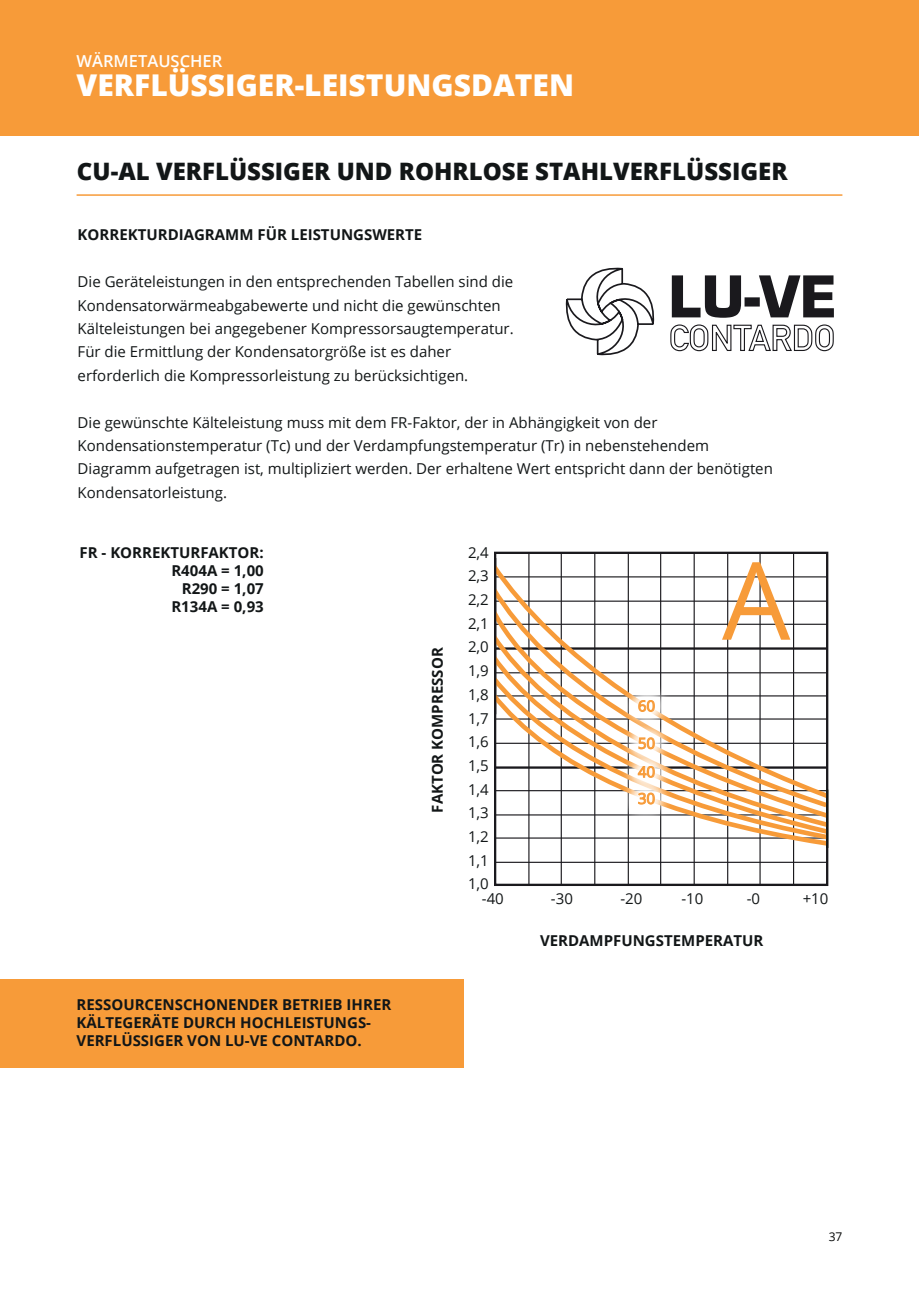
<style>
.page{position:relative;width:919px;height:1289px;background:#fff}
.page>*{position:absolute;margin:0;border:0;box-sizing:border-box;transform-origin:0 0}
.t1{font:108px "Open Sans";color:#f79b39}
.t2{font:800 30px "Open Sans";color:#fff}
.t3{font:800 24px "Open Sans";color:#121617}
.t4{font:600 16.5px "Open Sans";color:#fff}
.t5{font:15px/23.7px "Open Sans";color:#121617}
.t6{font:700 15px/18px "Open Sans";color:#121617;text-align:right}
.t7{font:15px/26.5px "Open Sans";color:#f79b39}
.t8{font:12px "Open Sans";color:#030505}
</style>
<div class="page">
<div style="left:0;top:0;width:918px;height:136px;background:#f79b39"></div>
<hr style="left:77px;top:194px;width:765px;height:2px;background:#f79b39">
<hr style="left:496px;top:861px;width:330px;height:1px;background:#1a191d">
<hr style="left:826px;top:553px;width:1px;height:332px;background:#1a191d">
<hr style="left:793px;top:553px;width:1px;height:332px;background:#1a191d">
<hr style="left:759px;top:553px;width:1px;height:332px;background:#1a191d">
<hr style="left:727px;top:553px;width:1px;height:332px;background:#1a191d">
<hr style="left:693px;top:553px;width:1px;height:332px;background:#1a191d">
<hr style="left:660px;top:553px;width:1px;height:332px;background:#1a191d">
<hr style="left:627px;top:553px;width:2px;height:332px;background:#1a191d">
<hr style="left:594px;top:553px;width:1px;height:332px;background:#1a191d">
<hr style="left:560px;top:553px;width:2px;height:332px;background:#1a191d">
<hr style="left:528px;top:553px;width:1px;height:332px;background:#1a191d">
<svg style="left:494px;top:558px;width:334px;height:290px"></svg>
<hr style="left:494px;top:558px;width:2px;height:156px;background:#1a191d">
<svg style="left:620px;top:719px;width:53px;height:29px"></svg>
<hr style="left:826px;top:789px;width:2px;height:59px;background:#121617">
<svg style="left:620px;top:682px;width:52px;height:47px"></svg>
<svg style="left:620px;top:748px;width:53px;height:47px"></svg>
<svg style="left:620px;top:774px;width:52px;height:48px"></svg>
<svg style="left:565px;top:267px;width:89px;height:89px"></svg>
<svg style="left:670px;top:275px;width:164px;height:77px"></svg>
<div style="left:0;top:979px;width:463px;height:88px;background:#f79b39"></div>
<p class="t4" style="left:77px;top:50px;width:147px">WÄRMETAUSCHER</p>
<h2 class="t2" style="left:77px;top:63px;width:499px">VERFLÜSSIGER-LEISTUNGSDATEN</h2>
<h3 class="t3" style="left:77px;top:153px;width:712px">CU-AL VERFLÜSSIGER UND ROHRLOSE STAHLVERFLÜSSIGER</h3>
<p class="t6" style="left:78px;top:225px;width:346px">KORREKTURDIAGRAMM FÜR LEISTUNGSWERTE</p>
<p class="t5" style="left:78px;top:269px;width:437px">Die Geräteleistungen in den entsprechenden Tabellen sind die Kondensatorwärmeabgabewerte und nicht die gewünschten Kälteleistungen bei angegebener Kompressorsaugtemperatur.<br>Für die Ermittlung der Kondensatorgröße ist es daher erforderlich die Kompressorleistung zu berücksichtigen.</p>
<p class="t5" style="left:78px;top:410px;width:696px">Die gewünschte Kälteleistung muss mit dem FR-Faktor, der in Abhängigkeit von der Kondensationstemperatur (Tc) und der Verdampfungstemperatur (Tr) in nebenstehendem Diagramm aufgetragen ist, multipliziert werden. Der erhaltene Wert entspricht dann der benötigten Kondensatorleistung.</p>
<p class="t6" style="left:80px;top:543px;width:186px">FR - KORREKTURFAKTOR:<br>R404A = 1,00<br>R290 = 1,07<br>R134A = 0,93</p>
<p class="t6" style="left:77px;top:995px;width:316px;text-align:left">RESSOURCENSCHONENDER BETRIEB IHRER<br>KÄLTEGERÄTE DURCH HOCHLEISTUNGS-<br>VERFLÜSSIGER VON LU-VE CONTARDO.</p>
<p class="t6" style="left:428px;top:812px;width:167px;rotate:-90deg">FAKTOR KOMPRESSOR</p>
<p class="t5" style="left:468px;top:540px;width:22px;text-align:justify">2,4<br>2,3<br>2,2<br>2,1<br>2,0<br>1,9<br>1,8<br>1,7<br>1,6<br>1,5<br>1,4<br>1,3<br>1,2<br>1,1<br>1,0</p>
<h1 class="t1" style="left:722px;top:526px;width:70px">A</h1>
<p class="t7" style="left:638px;top:692px;width:19px">60</p>
<p class="t7" style="left:638px;top:729px;width:19px">50</p>
<p class="t7" style="left:638px;top:758px;width:19px">40<br>30</p>
<p class="t5" style="left:482px;top:886px;width:23px">-40</p>
<p class="t5" style="left:551px;top:886px;width:23px">-30</p>
<p class="t5" style="left:620px;top:886px;width:23px">-20</p>
<p class="t5" style="left:681px;top:886px;width:23px">-10</p>
<p class="t5" style="left:746px;top:886px;width:15px">-0</p>
<p class="t5" style="left:802px;top:886px;width:27px">+10</p>
<p class="t6" style="left:540px;top:931px;width:225px">VERDAMPFUNGSTEMPERATUR</p>
<p class="t8" style="left:828px;top:1227px;width:15px">37</p>
</div>
